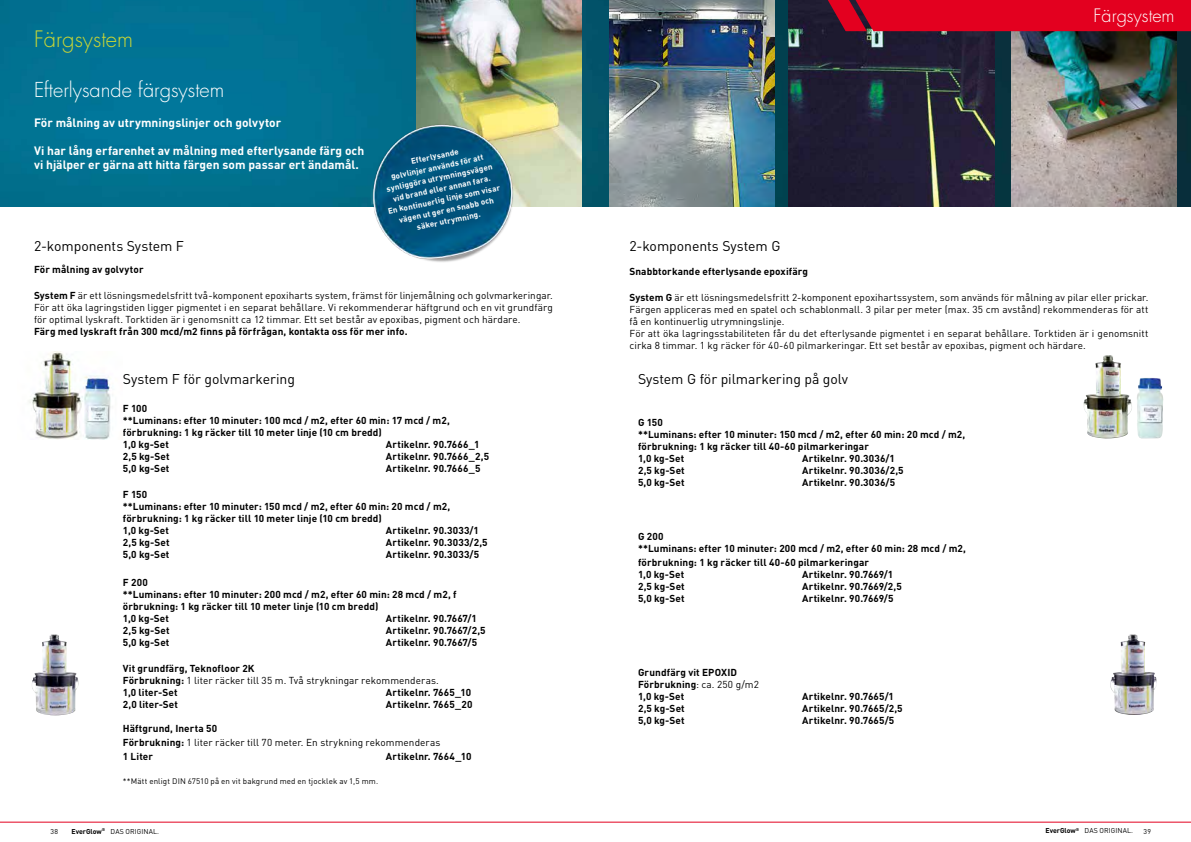
<style>
.page{position:relative;width:1191px;height:842px;background:#fff}
.page>*{position:absolute;margin:0;border:0;box-sizing:border-box;transform-origin:0 0}
.t1{font:300 22px "Futura Std";color:#cbd634}
.t2{font:300 20px "Futura Std";color:#fff}
.t3{font:300 18px "Futura Std";color:#fff}
.t4{font:14px "DINOT";letter-spacing:-.005em;color:#000}
.t5{font:700 12px/14px "DINOT";color:#fff}
.t6{font:700 10px/12px "DINOT";letter-spacing:.01em;color:#000}
.t7{font:10px/12px "DINOT";letter-spacing:.005em;color:#000}
.t8{font:700 8px/11px "DINOT";color:#fff;text-align:center}
.t9{font:8px "DINOT";letter-spacing:.015em;color:#000}
.t10{font:7px "DINOT";letter-spacing:.01em;color:#000}
.s1{font-weight:700}
.s2{font-weight:400}
</style>
<div class="page">
<hr style="left:0;top:822px;width:1191px;height:1px;background:#e3001f">
<img style="left:0;top:0;width:1191px;height:207px">
<img style="left:1011px;top:31px;width:165px;height:176px">
<img style="left:416px;top:0;width:165px;height:207px">
<img style="left:609px;top:0;width:165px;height:207px">
<img style="left:788px;top:0;width:206px;height:207px">
<img style="left:32px;top:634px;width:47px;height:81px">
<img style="left:29px;top:352px;width:82px;height:87px">
<img style="left:1110px;top:634px;width:47px;height:81px">
<img style="left:1083px;top:355px;width:62px;height:83px">
<img style="left:366px;top:117px;width:152px;height:145px">
<div style="left:827px;top:0;width:364px;height:31px;background:#e3001f"></div>
<h1 class="t1" style="left:34px;top:25px;width:101px">Färgsystem</h1>
<h2 class="t2" style="left:34px;top:78px;width:192px">Efterlysande färgsystem</h2>
<p class="t5" style="left:34px;top:116px;width:249px">För målning av utrymningslinjer och golvytor</p>
<p class="t5" style="left:34px;top:144px;width:332px">Vi har lång erfarenhet av målning med efterlysande färg och vi hjälper er gärna att hitta färgen som passar ert ändamål.</p>
<p class="t8" style="left:378px;top:162px;width:116px;rotate:-12deg">Efterlysande<br>golvlinjer används för att synliggöra utrymningsvägen vid brand eller annan fara.<br>En kontinuerlig linje som visar vägen ut ger en snabb och säker utrymning.</p>
<h3 class="t4" style="left:34px;top:237px;width:151px">2-komponents System F</h3>
<p class="t6" style="left:34px;top:263px;width:111px">För målning av golvytor</p>
<p class="t7" style="left:34px;top:289px;width:520px;text-align:justify"><span class="s1">System F</span> är ett lösningsmedelsfritt två-komponent epoxiharts system, främst för linjemålning och golvmarkeringar.<br>För att öka lagringstiden ligger pigmentet i en separat behållare. Vi rekommenderar häftgrund och en vit grundfärg för optimal lyskraft. Torktiden är i genomsnitt ca 12 timmar. Ett set består av epoxibas, pigment och härdare.</p>
<p class="t6" style="left:34px;top:325px;width:375px">Färg med lyskraft från 300 mcd/m2 finns på förfrågan, kontakta oss för mer info.</p>
<h3 class="t4" style="left:123px;top:370px;width:174px">System F för golvmarkering</h3>
<p class="t6" style="left:123px;top:402px;width:328px">F 100<br>**Luminans: efter 10 minuter: 100 mcd / m2, efter 60 min: 17 mcd / m2, förbrukning: 1 kg räcker till 10 meter linje (10 cm bredd)<br>1,0 kg-Set</p>
<p class="t6" style="left:386px;top:438px;width:95px">Artikelnr. 90.7666_1</p>
<p class="t6" style="left:123px;top:450px;width:48px">2,5 kg-Set</p>
<p class="t6" style="left:386px;top:450px;width:105px">Artikelnr. 90.7666_2,5</p>
<p class="t6" style="left:123px;top:462px;width:48px">5,0 kg-Set</p>
<p class="t6" style="left:386px;top:462px;width:96px">Artikelnr. 90.7666_5</p>
<p class="t6" style="left:123px;top:488px;width:329px">F 150<br>**Luminans: efter 10 minuter: 150 mcd / m2, efter 60 min: 20 mcd / m2, förbrukning: 1 kg räcker till 10 meter linje (10 cm bredd)<br>1,0 kg-Set</p>
<p class="t6" style="left:386px;top:524px;width:94px">Artikelnr. 90.3033/1</p>
<p class="t6" style="left:123px;top:536px;width:48px">2,5 kg-Set</p>
<p class="t6" style="left:386px;top:536px;width:103px">Artikelnr. 90.3033/2,5</p>
<p class="t6" style="left:123px;top:548px;width:48px">5,0 kg-Set</p>
<p class="t6" style="left:386px;top:548px;width:95px">Artikelnr. 90.3033/5</p>
<p class="t6" style="left:123px;top:576px;width:335px">F 200<br>**Luminans: efter 10 minuter: 200 mcd / m2, efter 60 min: 28 mcd / m2, f örbrukning: 1 kg räcker till 10 meter linje (10 cm bredd)<br>1,0 kg-Set</p>
<p class="t6" style="left:386px;top:612px;width:92px">Artikelnr. 90.7667/1</p>
<p class="t6" style="left:123px;top:624px;width:48px">2,5 kg-Set</p>
<p class="t6" style="left:386px;top:624px;width:101px">Artikelnr. 90.7667/2,5</p>
<p class="t6" style="left:123px;top:636px;width:48px">5,0 kg-Set</p>
<p class="t6" style="left:386px;top:636px;width:93px">Artikelnr. 90.7667/5</p>
<p class="t6" style="left:123px;top:662px;width:317px">Vit grundfärg, Teknofloor 2K<br>Förbrukning: <span class="s2">1 liter räcker till 35 m. Två strykningar rekommenderas.<br></span>1,0 liter-Set</p>
<p class="t6" style="left:386px;top:686px;width:87px">Artikelnr. 7665_10</p>
<p class="t6" style="left:123px;top:698px;width:57px">2,0 liter-Set</p>
<p class="t6" style="left:386px;top:698px;width:88px">Artikelnr. 7665_20</p>
<p class="t7" style="left:123px;top:721px;width:319px;line-height:14px"><span class="s1">Häftgrund, Inerta 50<br>Förbrukning:</span> 1 liter räcker till 70 meter. En strykning rekommenderas<br><span class="s1">1 Liter</span></p>
<p class="t6" style="left:386px;top:750px;width:87px">Artikelnr. 7664_10</p>
<p class="t9" style="left:123px;top:776px;width:257px">**Mätt enligt DIN 67510 på en vit bakgrund med en tjocklek av 1,5 mm.</p>
<h3 class="t3" style="left:1093px;top:4px;width:83px">Färgsystem</h3>
<h3 class="t4" style="left:629px;top:237px;width:152px">2-komponents System G</h3>
<p class="t6" style="left:629px;top:265px;width:180px">Snabbtorkande efterlysande epoxifärg</p>
<p class="t7" style="left:629px;top:291px;width:520px"><span class="s1">System G</span> är ett lösningsmedelsfritt 2-komponent epoxihartssystem, som används för målning av pilar eller prickar.<br>Färgen appliceras med en spatel och schablonmall. 3 pilar per meter (max. 35 cm avstånd) rekommenderas för att få en kontinuerlig utrymningslinje.<br>För att öka lagringsstabiliteten får du det efterlysande pigmentet i en separat behållare. Torktiden är i genomsnitt cirka 8 timmar. 1 kg räcker för 40-60 pilmarkeringar. Ett set består av epoxibas, pigment och härdare.</p>
<h3 class="t4" style="left:638px;top:370px;width:211px">System G för pilmarkering på golv</h3>
<p class="t6" style="left:638px;top:416px;width:329px">G 150<br>**Luminans: efter 10 minuter: 150 mcd / m2, efter 60 min: 20 mcd / m2, förbrukning: 1 kg räcker till 40-60 pilmarkeringar<br>1,0 kg-Set</p>
<p class="t6" style="left:802px;top:452px;width:94px">Artikelnr. 90.3036/1</p>
<p class="t6" style="left:638px;top:464px;width:48px">2,5 kg-Set</p>
<p class="t6" style="left:802px;top:464px;width:103px">Artikelnr. 90.3036/2,5</p>
<p class="t6" style="left:638px;top:476px;width:48px">5,0 kg-Set</p>
<p class="t6" style="left:802px;top:476px;width:95px">Artikelnr. 90.3036/5</p>
<p class="t6" style="left:638px;top:530px;width:329px">G 200<br>**Luminans: efter 10 minuter: 200 mcd / m2, efter 60 min: 28 mcd / m2,</p>
<p class="t6" style="left:638px;top:556px;width:232px">förbrukning: 1 kg räcker till 40-60 pilmarkeringar<br>1,0 kg-Set</p>
<p class="t6" style="left:802px;top:568px;width:93px">Artikelnr. 90.7669/1</p>
<p class="t6" style="left:638px;top:580px;width:48px">2,5 kg-Set</p>
<p class="t6" style="left:802px;top:580px;width:101px">Artikelnr. 90.7669/2,5</p>
<p class="t6" style="left:638px;top:592px;width:48px">5,0 kg-Set</p>
<p class="t6" style="left:802px;top:592px;width:93px">Artikelnr. 90.7669/5</p>
<p class="t6" style="left:638px;top:666px;width:122px">Grundfärg vit EPOXID<br>Förbrukning<span class="s2">: ca. 250 g/m2<br></span>1,0 kg-Set</p>
<p class="t6" style="left:802px;top:690px;width:93px">Artikelnr. 90.7665/1</p>
<p class="t6" style="left:638px;top:702px;width:48px">2,5 kg-Set</p>
<p class="t6" style="left:802px;top:702px;width:102px">Artikelnr. 90.7665/2,5</p>
<p class="t6" style="left:638px;top:714px;width:48px">5,0 kg-Set</p>
<p class="t6" style="left:802px;top:714px;width:94px">Artikelnr. 90.7665/5</p>
<p class="t10" style="left:50px;top:827px;width:9px">38</p>
<p class="t10" style="left:71px;top:827px;width:89px"><span class="s1">EverGlow</span><sup>®</sup> DAS ORIGINAL.</p>
<p class="t10" style="left:1045px;top:826px;width:89px"><span class="s1">EverGlow</span><sup>®</sup> DAS ORIGINAL.</p>
<p class="t10" style="left:1143px;top:827px;width:9px">39</p>
</div>
